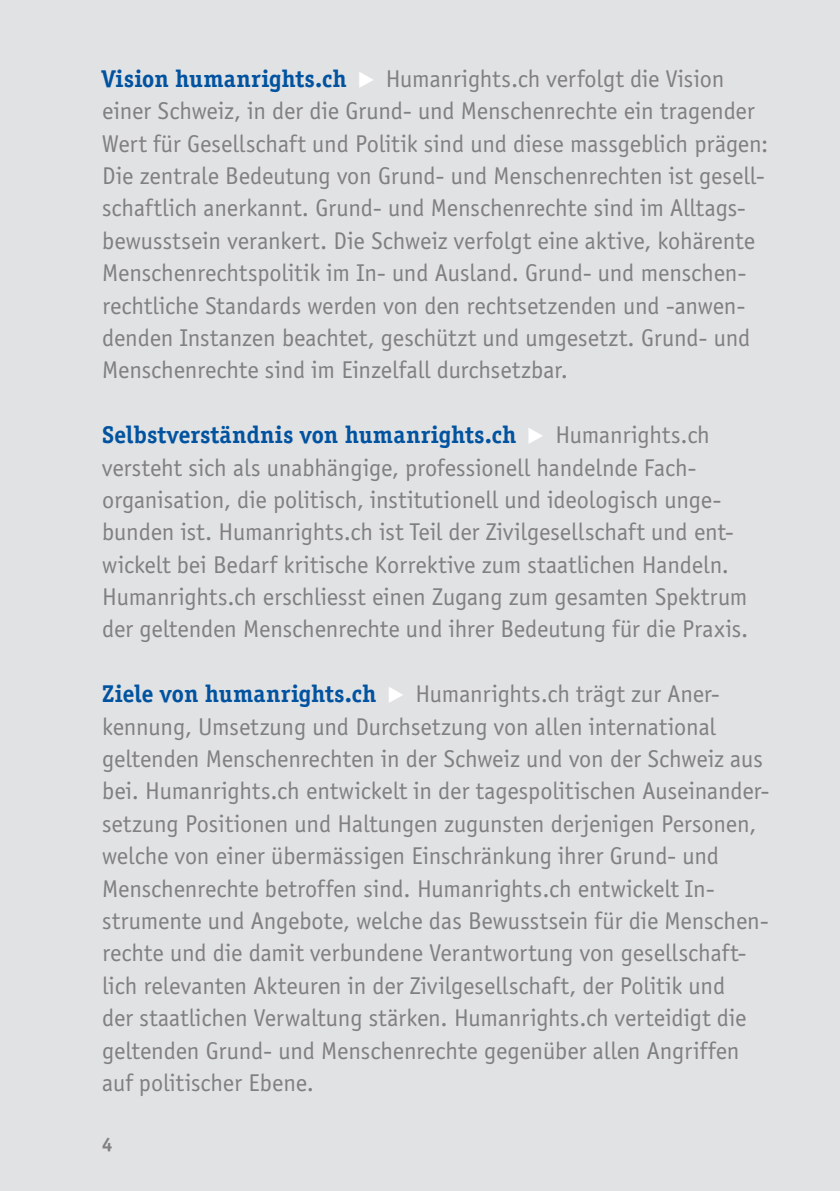
<style>
.page{position:relative;width:840px;height:1191px;background:#fff}
.page>*{position:absolute;margin:0;border:0;box-sizing:border-box;transform-origin:0 0}
.t1{font:25px/32.4px "Officina Sans";color:#808083}
.t2{font:700 25px "Officina Serif";letter-spacing:.01em;color:#0153a0}
.t3{font:700 20px "Officina Sans";color:#808083}
</style>
<div class="page">
<div style="left:0;top:0;width:839px;height:1191px;background:#e1e2e4"></div>
<p class="t1" style="left:102px;top:63px;width:667px;text-indent:283px">Humanrights.ch verfolgt die Vision einer Schweiz, in der die Grund- und Menschenrechte ein tragender Wert für Gesellschaft und Politik sind und diese massgeblich prägen:<br>Die zentrale Bedeutung von Grund- und Menschenrechten ist gesell&shy;schaftlich anerkannt. Grund- und Menschenrechte sind im Alltags&shy;bewusstsein verankert. Die Schweiz verfolgt eine aktive, kohärente Menschenrechtspolitik im In- und Ausland. Grund- und menschen&shy;rechtliche Standards werden von den rechtsetzenden und -anwen&shy;denden Instanzen beachtet, geschützt und umgesetzt. Grund- und Menschenrechte sind im Einzelfall durchsetzbar.</p>
<p class="t2" style="left:102px;top:64px;width:246px">Vision humanrights.ch</p>
<p class="t2" style="left:102px;top:420px;width:415px">Selbstverständnis von humanrights.ch</p>
<p class="t1" style="left:102px;top:419px;width:647px;text-indent:453px">Humanrights.ch versteht sich als unabhängige, professionell handelnde Fach&shy;organisation, die politisch, institutionell und ideologisch unge&shy;bunden ist. Humanrights.ch ist Teil der Zivilgesellschaft und ent&shy;wickelt bei Bedarf kritische Korrektive zum staatlichen Handeln.<br>Humanrights.ch erschliesst einen Zugang zum gesamten Spektrum der geltenden Menschenrechte und ihrer Bedeutung für die Praxis.</p>
<p class="t2" style="left:102px;top:679px;width:275px">Ziele von humanrights.ch</p>
<p class="t1" style="left:102px;top:678px;width:668px;text-indent:313px">Humanrights.ch trägt zur Aner&shy;kennung, Umsetzung und Durchsetzung von allen international geltenden Menschenrechten in der Schweiz und von der Schweiz aus bei. Humanrights.ch entwickelt in der tagespolitischen Auseinander&shy;setzung Positionen und Haltungen zugunsten derjenigen Personen, welche von einer übermässigen Einschränkung ihrer Grund- und Menschenrechte betroffen sind. Humanrights.ch entwickelt In&shy;strumente und Angebote, welche das Bewusstsein für die Menschen&shy;rechte und die damit verbundene Verantwortung von gesellschaft&shy;lich relevanten Akteuren in der Zivilgesellschaft, der Politik und<br>der staatlichen Verwaltung stärken. Humanrights.ch verteidigt die geltenden Grund- und Menschenrechte gegenüber allen Angriffen auf politischer Ebene.</p>
<p class="t3" style="left:102px;top:1132px;width:12px">4</p>
</div>
